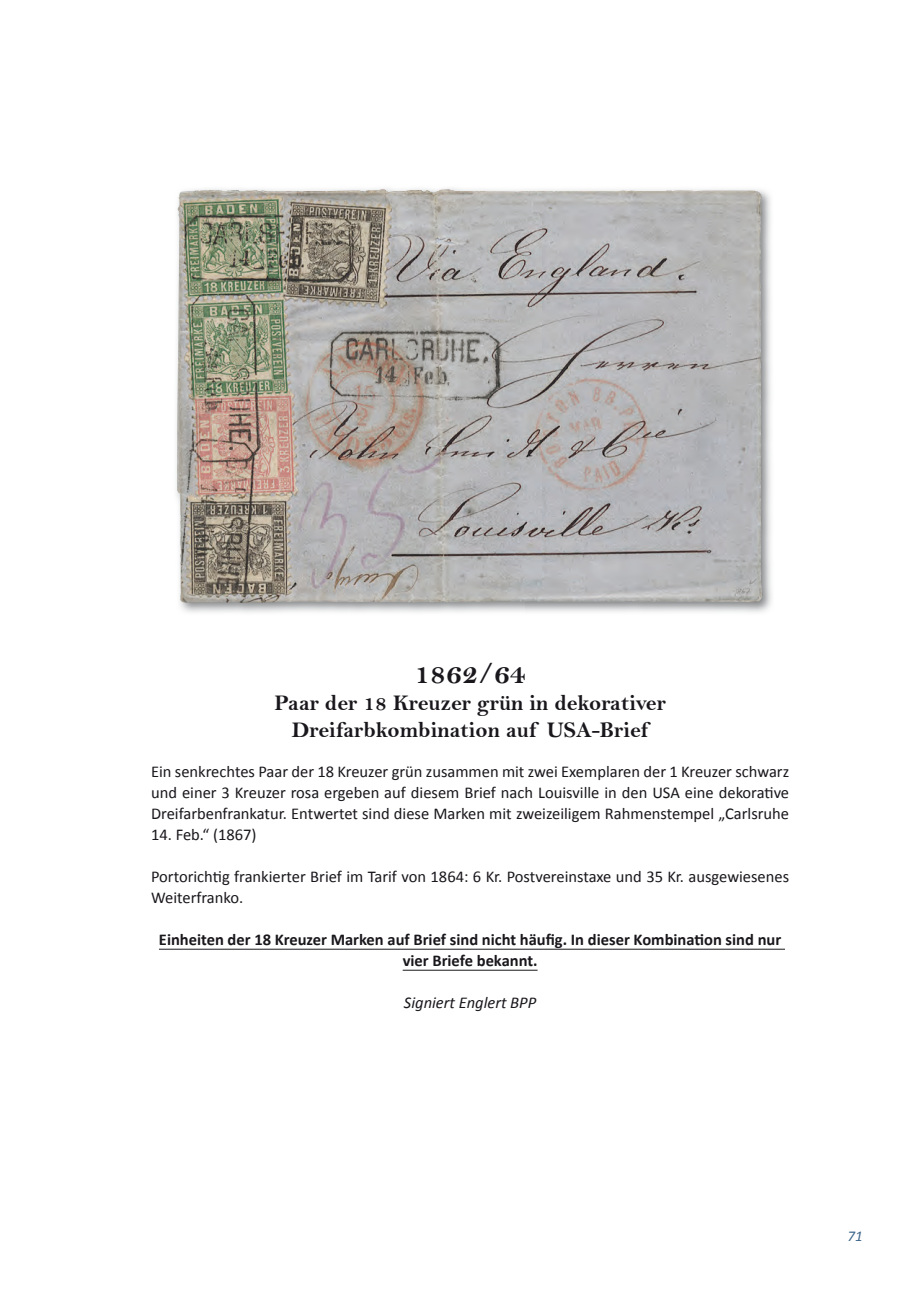
<style>
.page{position:relative;width:919px;height:1289px;background:#fff}
.page>*{position:absolute;margin:0;border:0;box-sizing:border-box;transform-origin:0 0}
.t1{font:30px "Bell MT Bold";color:#1a171c}
.t2{font:22.5px/27px "Bell MT Bold";color:#1a171c;text-align:center}
.t3{font:16.5px/21px "Calibri";color:#1a171c;text-align:justify}
.t4{font:700 16.5px/21px "Calibri";color:#1a171c;text-align:center}
.t5{font:italic 16.5px "Calibri";color:#1a171c}
.t6{font:italic 15px "Calibri";color:#3d678a}
</style>
<div class="page">
<hr style="left:159px;top:948px;width:626px;height:1px;background:#1a171c">
<hr style="left:402px;top:969px;width:135px;height:1px;background:#1a171c">
<img style="left:176px;top:188px;width:596px;height:425px">
<img style="left:177px;top:189px;width:561px;height:414px">
<h1 class="t1" style="left:414px;top:655px;width:113px">1862/64</h1>
<h2 class="t2" style="left:274px;top:689px;width:393px">Paar der 18 Kreuzer grün in dekorativer<br>Dreifarbkombination auf USA-Brief</h2>
<p class="t3" style="left:151px;top:760px;width:639px">Ein senkrechtes Paar der 18 Kreuzer grün zusammen mit zwei Exemplaren der 1 Kreuzer schwarz und einer 3 Kreuzer rosa ergeben auf diesem Brief nach Louisville in den USA eine dekorative Dreifarbenfrankatur. Entwertet sind diese Marken mit zweizeiligem Rahmenstempel „Carlsruhe</p>
<p class="t3" style="left:151px;top:823px;width:107px">14. Feb.“ (1867)</p>
<p class="t3" style="left:151px;top:865px;width:639px">Portorichtig frankierter Brief im Tarif von 1864: 6 Kr. Postvereinstaxe und 35 Kr. ausgewiesenes<br>Weiterfranko.</p>
<p class="t4" style="left:159px;top:928px;width:623px">Einheiten der 18 Kreuzer Marken auf Brief sind nicht häufig. In dieser Kombination sind nur vier Briefe bekannt.</p>
<p class="t5" style="left:404px;top:990px;width:134px">Signiert Englert BPP</p>
<p class="t6" style="left:847px;top:1225px;width:17px">71</p>
</div>
